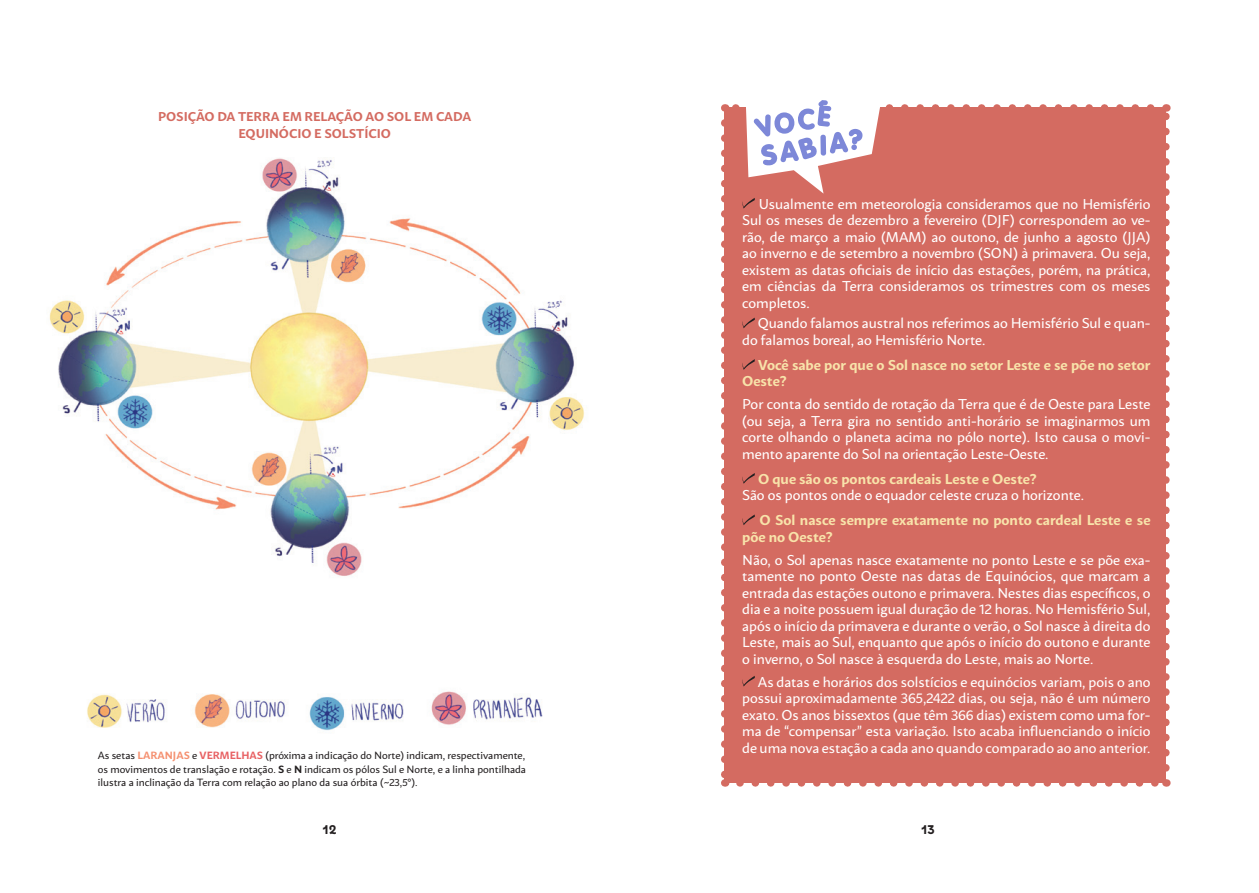
<style>
.page{position:relative;width:1259px;height:893px;background:#fff}
.page>*{position:absolute;margin:0;border:0;box-sizing:border-box;transform-origin:0 0}
.t1{font:700 16.5px "Coquette";color:#231f20}
.t2{font:14.25px/16.5px "Mato Sans";color:#fff;text-align:justify}
.t3{font:600 14.25px/16.5px "Mato Sans";color:#f8e3aa}
.t4{font:600 12.75px/16.5px "Mato Sans";color:#d46b61;text-align:center}
.t5{font:10.5px/13.5px "Mato Sans";color:#231f20;text-align:justify}
.s1{font-weight:600;color:#f59171}
.s2{font-weight:600;color:#e86264}
.s3{font-weight:600}
</style>
<div class="page">
<div style="left:721px;top:100px;width:448px;height:687px;background:#d46b61"></div>
<img style="left:49px;top:157px;width:536px;height:574px">
<p class="t4" style="left:158px;top:107px;width:315px">POSIÇÃO DA TERRA EM RELAÇÃO AO SOL EM CADA<br>EQUINÓCIO E SOLSTÍCIO</p>
<p class="t5" style="left:98px;top:747px;width:430px">As setas <span class="s1">LARANJAS</span> e <span class="s2">VERMELHAS</span> (próxima a indicação do Norte) indicam, respectivamente, os movimentos de translação e rotação. <span class="s3">S</span> e <span class="s3">N</span> indicam os pólos Sul e Norte, e a linha pontilhada ilustra a inclinação da Terra com relação ao plano da sua órbita (~23,5°).</p>
<p class="t2" style="left:742px;top:193px;width:410px;text-indent:17px">Usualmente em meteorologia consideramos que no Hemisfério Sul os meses de dezembro a fevereiro (DJF) correspondem ao ve&shy;rão, de março a maio (MAM) ao outono, de junho a agosto (JJA) ao inverno e de setembro a novembro (SON) à primavera. Ou seja, existem as datas oficiais de início das estações, porém, na prática, em ciências da Terra consideramos os trimestres com os meses completos.</p>
<p class="t2" style="left:742px;top:313px;width:410px;text-indent:15px">Quando falamos austral nos referimos ao Hemisfério Sul e quan&shy;do falamos boreal, ao Hemisfério Norte.</p>
<p class="t3" style="left:742px;top:355px;width:410px;text-indent:16px">Você sabe por que o Sol nasce no setor Leste e se põe no setor<br>Oeste?</p>
<p class="t2" style="left:742px;top:394px;width:410px">Por conta do sentido de rotação da Terra que é de Oeste para Leste (ou seja, a Terra gira no sentido anti-horário se imaginarmos um corte olhando o planeta acima no pólo norte). Isto causa o movi&shy;mento aparente do Sol na orientação Leste-Oeste.</p>
<p class="t3" style="left:758px;top:469px;width:280px">O que são os pontos cardeais Leste e Oeste?</p>
<p class="t2" style="left:742px;top:485px;width:343px">São os pontos onde o equador celeste cruza o horizonte.</p>
<p class="t3" style="left:742px;top:510px;width:410px;text-indent:17px">O Sol nasce sempre exatamente no ponto cardeal Leste e se põe no Oeste?</p>
<p class="t2" style="left:742px;top:549px;width:410px">Não, o Sol apenas nasce exatamente no ponto Leste e se põe exa&shy;tamente no ponto Oeste nas datas de Equinócios, que marcam a entrada das estações outono e primavera. Nestes dias específicos, o dia e a noite possuem igual duração de 12 horas. No Hemisfério Sul, após o início da primavera e durante o verão, o Sol nasce à direita do Leste, mais ao Sul, enquanto que após o início do outono e durante o inverno, o Sol nasce à esquerda do Leste, mais ao Norte.</p>
<p class="t2" style="left:742px;top:671px;width:410px;text-indent:16px">As datas e horários dos solstícios e equinócios variam, pois o ano possui aproximadamente 365,2422 dias, ou seja, não é um número exato. Os anos bissextos (que têm 366 dias) existem como uma for&shy;ma de “compensar” esta variação. Isto acaba influenciando o início de uma nova estação a cada ano quando comparado ao ano anterior.</p>
<p class="t1" style="left:323px;top:818px;width:15px">12</p>
<p class="t1" style="left:921px;top:818px;width:15px">13</p>
</div>
